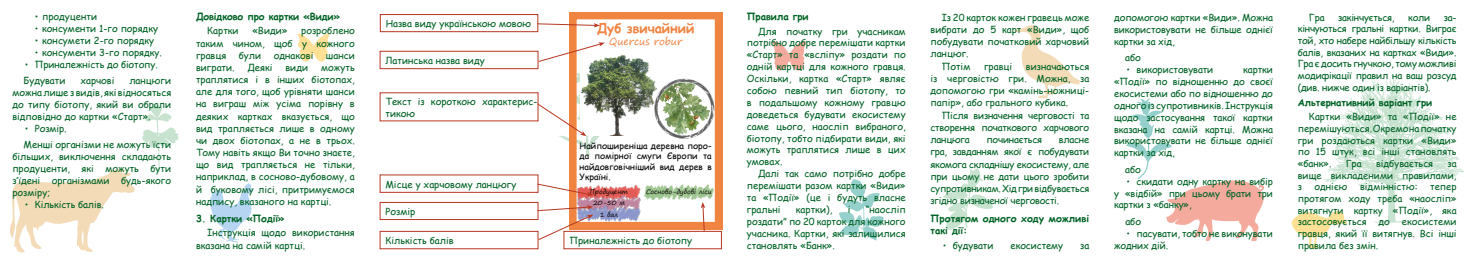
<style>
.page{position:relative;width:1469px;height:261px;background:#fff}
.page>*{position:absolute;margin:0;border:0;box-sizing:border-box;transform-origin:0 0}
.t1{font:700 13.12px "Comic Sans MS";color:#f08441}
.t2{font:10.15px "Segoe Print";color:#f08441}
.t3{font:9.62px/11.9px "Comic Sans MS";color:#006325;text-align:justify}
.t4{font:700 9.62px/12.2px "Comic Sans MS";color:#006325}
.t5{font:9.62px "Comic Sans MS";letter-spacing:-.02em;color:#006325}
.t6{font:8.75px/10.5px "Comic Sans MS";color:#000;text-align:justify}
.t7{font:6.56px/10.8px "Segoe Print";color:#000;text-align:center}
</style>
<div class="page">
<svg style="left:839px;top:179px;width:44px;height:61px"></svg>
<svg style="left:1323px;top:77px;width:141px;height:146px"></svg>
<svg style="left:943px;top:168px;width:50px;height:62px"></svg>
<svg style="left:10px;top:169px;width:125px;height:83px"></svg>
<svg style="left:1126px;top:98px;width:139px;height:143px"></svg>
<svg style="left:209px;top:183px;width:44px;height:60px"></svg>
<svg style="left:1291px;top:210px;width:56px;height:39px"></svg>
<svg style="left:142px;top:105px;width:37px;height:67px"></svg>
<svg style="left:772px;top:41px;width:34px;height:30px"></svg>
<svg style="left:1014px;top:25px;width:66px;height:73px"></svg>
<svg style="left:298px;top:33px;width:31px;height:29px"></svg>
<svg style="left:569px;top:12px;width:153px;height:217px"></svg>
<img style="left:644px;top:184px;width:69px;height:15px">
<img style="left:593px;top:184px;width:48px;height:11px">
<img style="left:577px;top:195px;width:64px;height:11px">
<img style="left:593px;top:206px;width:48px;height:16px">
<img style="left:580px;top:54px;width:76px;height:81px">
<img style="left:650px;top:74px;width:67px;height:67px">
<div style="left:379px;top:202px;width:159px;height:18px;border:1px solid #b73720"></div>
<div style="left:379px;top:230px;width:159px;height:19px;border:1px solid #b73720"></div>
<div style="left:379px;top:51px;width:159px;height:18px;border:1px solid #b73720"></div>
<div style="left:380px;top:14px;width:158px;height:18px;border:1px solid #b73720"></div>
<div style="left:563px;top:230px;width:159px;height:19px;border:1px solid #b73720"></div>
<svg style="left:536px;top:23px;width:64px;height:5px"></svg>
<svg style="left:537px;top:42px;width:68px;height:20px"></svg>
<svg style="left:536px;top:68px;width:75px;height:88px"></svg>
<svg style="left:536px;top:183px;width:57px;height:13px"></svg>
<svg style="left:536px;top:205px;width:57px;height:35px"></svg>
<svg style="left:701px;top:202px;width:4px;height:29px"></svg>
<p class="t3" style="left:35px;top:10px;width:64px">• продуценти</p>
<p class="t3" style="left:35px;top:22px;width:125px">• консументи 1-го порядку</p>
<p class="t3" style="left:35px;top:34px;width:121px">• консумети 2-го порядку</p>
<p class="t3" style="left:35px;top:46px;width:129px">• консументи 3-го порядку.</p>
<p class="t3" style="left:24px;top:56px;width:136px;line-height:16.3px">• Приналежність до біотопу.<br>Будувати</p>
<p class="t3" style="left:80px;top:74px;width:36px">харчові</p>
<p class="t3" style="left:12px;top:74px;width:160px;text-indent:117px">ланцюги можна лише з видів, які відносяться до типу біотопу, який ви обрали відповідно до картки «Старт».</p>
<p class="t3" style="left:24px;top:120px;width:149px;line-height:16.3px">• Розмір.<br>Менші організми не можуть їсти</p>
<p class="t3" style="left:12px;top:150px;width:160px">більших, виключення складають продуценти, які можуть бути з’їдені організмами будь-якого розміру;</p>
<p class="t3" style="left:25px;top:197px;width:81px">• Кількість балів.</p>
<p class="t4" style="left:196px;top:10px;width:145px">Довідково про картки «Види»</p>
<p class="t3" style="left:207px;top:25px;width:33px">Картки</p>
<p class="t3" style="left:252px;top:25px;width:37px">«Види»</p>
<p class="t3" style="left:196px;top:24px;width:160px;line-height:12.2px;text-indent:105px">розроблено таким чином, щоб у кожного гравця</p>
<p class="t3" style="left:239px;top:49px;width:24px">були</p>
<p class="t3" style="left:274px;top:49px;width:41px">однакові</p>
<p class="t3" style="left:326px;top:49px;width:30px">шанси</p>
<p class="t3" style="left:196px;top:61px;width:40px">виграти.</p>
<p class="t3" style="left:247px;top:61px;width:26px">Деякі</p>
<p class="t3" style="left:285px;top:61px;width:24px">види</p>
<p class="t3" style="left:196px;top:61px;width:160px;line-height:12.2px;text-indent:125px">можуть траплятися і в інших біотопах, але для того, щоб урівняти шанси на виграш між усіма порівну в деяких картках вказується, що вид трапляється лише в одному чи двох біотопах, а не в трьох.<br>Тому навіть якщо Ви точно знаєте, що вид трапляється не тільки, наприклад, в сосново-дубовому, а й буковому лісі, притримуємося надпису, вказаного на картці.</p>
<p class="t4" style="left:196px;top:211px;width:90px">3. Картки «Події»</p>
<p class="t3" style="left:196px;top:226px;width:160px;line-height:12.2px;text-indent:11px">Інструкція щодо використання вказана на самій картці.</p>
<p class="t3" style="left:386px;top:17px;width:147px">Назва виду українською мовою</p>
<p class="t3" style="left:385px;top:54px;width:101px">Латинська назва виду</p>
<p class="t3" style="left:385px;top:95px;width:153px">Текст із короткою характерис&shy;тикою</p>
<p class="t3" style="left:385px;top:177px;width:132px">Місце у харчовому ланцюгу</p>
<p class="t3" style="left:385px;top:205px;width:31px">Розмір</p>
<p class="t3" style="left:385px;top:234px;width:70px">Кількість балів</p>
<h1 class="t1" style="left:597px;top:18px;width:99px">Дуб звичайний</h1>
<p class="t2" style="left:609px;top:32px;width:75px">Quercus robur</p>
<p class="t6" style="left:579px;top:140px;width:134px">Найпоширеніша деревна поро&shy;да помірної смуги Європи та найдовговічніший вид дерев в Україні.</p>
<p class="t7" style="left:599px;top:209px;width:20px">1 бал</p>
<p class="t7" style="left:646px;top:186px;width:67px">Сосново-дубові ліси</p>
<p class="t7" style="left:590px;top:186px;width:40px">Продуцент<br>20-50 м</p>
<p class="t3" style="left:569px;top:234px;width:124px">Приналежність до біотопу</p>
<p class="t4" style="left:747px;top:10px;width:63px">Правила гри</p>
<p class="t3" style="left:747px;top:25px;width:160px;text-indent:11px">Для початку гри учасникам потрібно добре перемішати картки «Старт» та «всліпу» роздати по одній картці для кожного гравця.<br>Оскільки, картка «Старт» являє собою певний тип біотопу, то в подальшому кожному гравцю доведеться будувати екосистему саме цього, наосліп вибраного, біотопу, тобто підбирати види, які можуть траплятися лише в цих умовах.</p>
<p class="t3" style="left:747px;top:167px;width:160px;text-indent:11px">Далі так само потрібно добре перемішати разом картки «Види» та «Події» (це і будуть власне гральні</p>
<p class="t3" style="left:747px;top:203px;width:160px;text-indent:119px">“наосліп роздати” по 20 карток для кожного учасника. Картки, які залишилися становлять «Банк».</p>
<p class="t3" style="left:796px;top:203px;width:38px">картки),</p>
<p class="t3" style="left:847px;top:203px;width:4px">і</p>
<p class="t3" style="left:941px;top:11px;width:149px">Із 20 карток кожен гравець може</p>
<p class="t3" style="left:930px;top:23px;width:160px">вибрати до 5 карт «Види», щоб</p>
<p class="t3" style="left:930px;top:35px;width:160px">побудувати початковий харчовий</p>
<p class="t3" style="left:930px;top:47px;width:40px">ланцюг.</p>
<p class="t3" style="left:941px;top:60px;width:30px">Потім</p>
<p class="t3" style="left:984px;top:60px;width:30px">гравці</p>
<p class="t3" style="left:930px;top:60px;width:160px;line-height:12.2px;text-indent:95px">визначаються із черговістю гри. Можна, за допомогою гри «камінь-ножниці&shy;папір», або грального кубика.</p>
<p class="t3" style="left:930px;top:108px;width:160px;line-height:12.2px;text-indent:11px">Після визначення черговості та створення початкового харчового ланцюга</p>
<p class="t3" style="left:930px;top:133px;width:160px;line-height:12.2px;text-indent:128px">власне гра, завданням якої є побудувати якомога складнішу екосистему, але при цьому не дати цього зробити супротивникам. Хід гри відбувається згідно визначеної черговості.</p>
<p class="t4" style="left:930px;top:211px;width:160px">Протягом одного ходу можливі такі дії:</p>
<p class="t3" style="left:943px;top:238px;width:52px">• будувати</p>
<p class="t3" style="left:1010px;top:238px;width:54px">екосистему</p>
<p class="t3" style="left:1080px;top:238px;width:11px">за</p>
<p class="t5" style="left:986px;top:132px;width:57px">починається</p>
<p class="t3" style="left:1114px;top:11px;width:160px">допомогою картки «Види». Можна використовувати не більше однієї картки за хід,</p>
<p class="t3" style="left:1125px;top:51px;width:17px">або</p>
<p class="t3" style="left:1126px;top:63px;width:88px">• використовувати</p>
<p class="t3" style="left:1114px;top:63px;width:160px;text-indent:129px">картки «Події» по відношенню до своєї екосистеми або по відношенню до одного із супротивників. Інструкція щодо застосування такої картки вказана на самій картці. Можна використовувати не більше однієї картки за хід,</p>
<p class="t3" style="left:1125px;top:163px;width:17px">або</p>
<p class="t3" style="left:1114px;top:174px;width:160px;text-indent:12px">• скидати одну картку на вибір у «відбій» при цьому брати три картки з «банку»,</p>
<p class="t3" style="left:1125px;top:215px;width:17px">або</p>
<p class="t3" style="left:1114px;top:226px;width:160px;text-indent:12px">• пасувати, тобто не виконувати жодних дій.</p>
<p class="t3" style="left:1308px;top:11px;width:17px">Гра</p>
<p class="t5" style="left:1338px;top:10px;width:58px">закінчується,</p>
<p class="t3" style="left:1407px;top:11px;width:24px">коли</p>
<p class="t3" style="left:1297px;top:11px;width:160px;line-height:11.6px;text-indent:146px">за&shy;кінчуються гральні картки. Виграє той, хто набере найбільшу кількість балів, вказаних на картках «Види».<br>Гра є досить гнучкою, тому можливі модифікації правил на ваш розсуд (див. нижче один із варіантів).</p>
<p class="t4" style="left:1297px;top:96px;width:136px">Альтернативний варіант гри</p>
<p class="t3" style="left:1297px;top:111px;width:160px;line-height:11.6px;text-indent:11px">Картки «Види» та «Події» не перемішуються. Окремо на початку гри роздаються картки «Види» по 15 штук, всі інші становлять «банк».</p>
<p class="t3" style="left:1345px;top:157px;width:18px">Гра</p>
<p class="t3" style="left:1375px;top:157px;width:59px">відбувається</p>
<p class="t3" style="left:1297px;top:157px;width:160px;line-height:11.6px;text-indent:150px">за вище викладеними правилами, з</p>
<p class="t3" style="left:1314px;top:180px;width:35px">однією</p>
<p class="t3" style="left:1360px;top:180px;width:59px">відмінністю:</p>
<p class="t3" style="left:1297px;top:180px;width:160px;line-height:11.6px;text-indent:132px">тепер протягом ходу треба «наосліп» витягнути картку «Події», яка застосовується до екосистеми гравця, який її витягнув. Всі інші правила без змін.</p>
</div>
